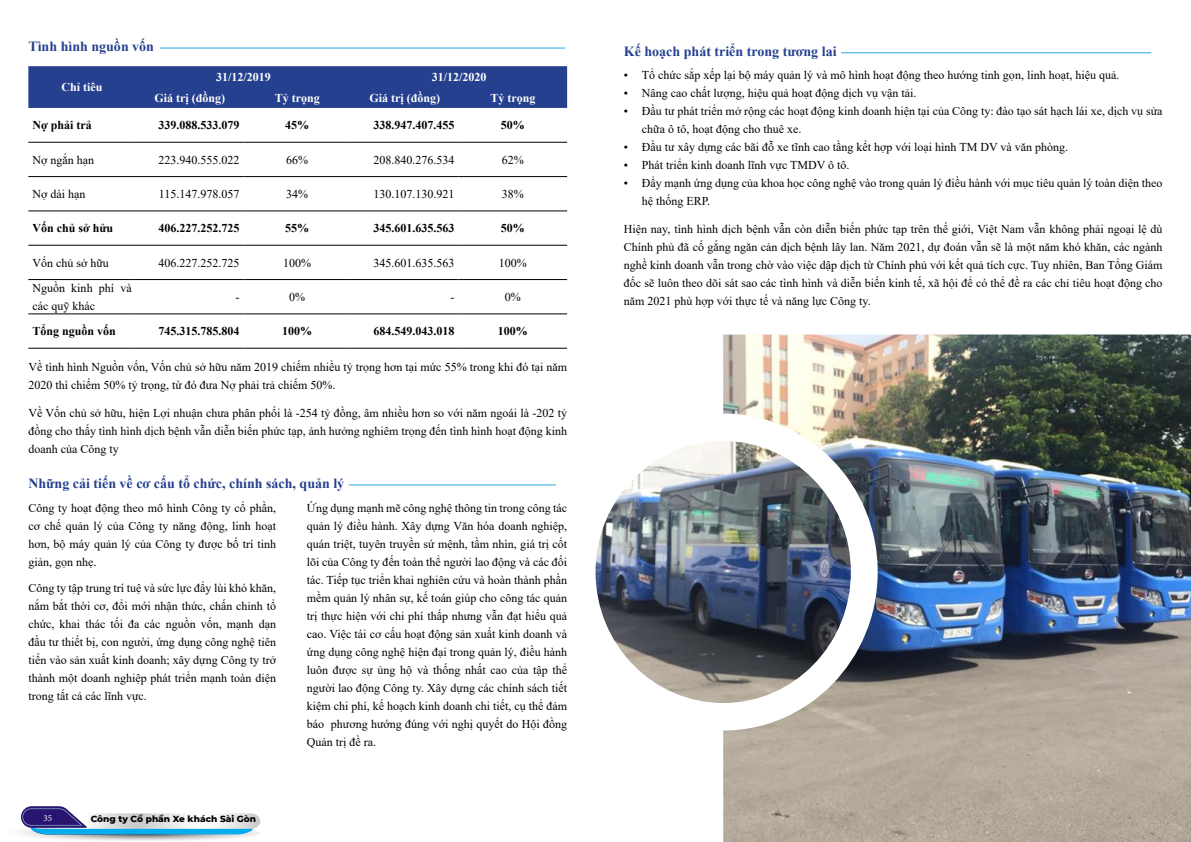
<style>
.page{position:relative;width:1191px;height:842px;background:#fff}
.page>*{position:absolute;margin:0;border:0;box-sizing:border-box;transform-origin:0 0}
.t1{font:700 14px "Times New Roman";color:#25408f}
.t2{font:12px/18px "Times New Roman";color:#000}
.t3{font:700 12px "Times New Roman";color:#000}
.t4{font:700 12px "Times New Roman";color:#fff}
.t5{font:800 9px "Montserrat";color:#000}
.t6{font:9px "Minion Pro";color:#fff}
</style>
<div class="page">
<img style="left:23px;top:834px;width:235px;height:7px">
<svg style="left:21px;top:806px;width:239px;height:28px"></svg>
<hr style="left:160px;top:48px;width:405px;height:1px;background:#26abe0">
<hr style="left:349px;top:484px;width:207px;height:1px;background:#26abe0">
<hr style="left:841px;top:52px;width:310px;height:1px;background:#26abe0">
<div style="left:28px;top:66px;width:539px;height:42px;background:#25408f"></div>
<hr style="left:28px;top:142px;width:108px;height:1px;background:#000">
<hr style="left:136px;top:142px;width:107px;height:1px;background:#000">
<hr style="left:243px;top:142px;width:108px;height:1px;background:#000">
<hr style="left:351px;top:142px;width:107px;height:1px;background:#000">
<hr style="left:458px;top:142px;width:109px;height:1px;background:#000">
<hr style="left:28px;top:176px;width:108px;height:1px;background:#000">
<hr style="left:136px;top:176px;width:107px;height:1px;background:#000">
<hr style="left:243px;top:176px;width:108px;height:1px;background:#000">
<hr style="left:351px;top:176px;width:107px;height:1px;background:#000">
<hr style="left:458px;top:176px;width:109px;height:1px;background:#000">
<hr style="left:28px;top:210px;width:108px;height:1px;background:#000">
<hr style="left:136px;top:210px;width:107px;height:1px;background:#000">
<hr style="left:243px;top:210px;width:108px;height:1px;background:#000">
<hr style="left:351px;top:210px;width:107px;height:1px;background:#000">
<hr style="left:458px;top:210px;width:109px;height:1px;background:#000">
<hr style="left:28px;top:245px;width:108px;height:1px;background:#000">
<hr style="left:136px;top:245px;width:107px;height:1px;background:#000">
<hr style="left:243px;top:245px;width:108px;height:1px;background:#000">
<hr style="left:351px;top:245px;width:107px;height:1px;background:#000">
<hr style="left:458px;top:245px;width:109px;height:1px;background:#000">
<hr style="left:28px;top:279px;width:108px;height:1px;background:#000">
<hr style="left:136px;top:279px;width:107px;height:1px;background:#000">
<hr style="left:243px;top:279px;width:108px;height:1px;background:#000">
<hr style="left:351px;top:279px;width:107px;height:1px;background:#000">
<hr style="left:458px;top:279px;width:109px;height:1px;background:#000">
<hr style="left:28px;top:313px;width:108px;height:1px;background:#000">
<hr style="left:136px;top:313px;width:107px;height:1px;background:#000">
<hr style="left:243px;top:313px;width:108px;height:1px;background:#000">
<hr style="left:351px;top:313px;width:107px;height:1px;background:#000">
<hr style="left:458px;top:313px;width:109px;height:1px;background:#000">
<hr style="left:28px;top:348px;width:108px;height:1px;background:#000">
<hr style="left:136px;top:348px;width:107px;height:1px;background:#000">
<hr style="left:243px;top:348px;width:108px;height:1px;background:#000">
<hr style="left:351px;top:348px;width:107px;height:1px;background:#000">
<hr style="left:458px;top:348px;width:109px;height:1px;background:#000">
<img style="left:595px;top:334px;width:596px;height:508px">
<p class="t1" style="left:28px;top:37px;width:127px">Tình hình nguồn vốn</p>
<p class="t4" style="left:62px;top:78px;width:43px">Chỉ tiêu</p>
<p class="t4" style="left:216px;top:69px;width:56px">31/12/2019</p>
<p class="t4" style="left:432px;top:69px;width:56px">31/12/2020</p>
<p class="t4" style="left:154px;top:89px;width:72px">Giá trị (đồng)</p>
<p class="t4" style="left:275px;top:89px;width:46px">Tỷ trọng</p>
<p class="t4" style="left:369px;top:89px;width:72px">Giá trị (đồng)</p>
<p class="t4" style="left:490px;top:89px;width:46px">Tỷ trọng</p>
<p class="t3" style="left:32px;top:116px;width:61px">Nợ phải trả</p>
<p class="t3" style="left:158px;top:116px;width:82px">339.088.533.079</p>
<p class="t3" style="left:285px;top:116px;width:25px">45%</p>
<p class="t3" style="left:373px;top:116px;width:82px">338.947.407.455</p>
<p class="t3" style="left:501px;top:116px;width:25px">50%</p>
<p class="t2" style="left:32px;top:150px;width:63px">Nợ ngắn hạn</p>
<p class="t2" style="left:158px;top:150px;width:82px">223.940.555.022</p>
<p class="t2" style="left:286px;top:150px;width:23px">66%</p>
<p class="t2" style="left:373px;top:150px;width:82px">208.840.276.534</p>
<p class="t2" style="left:502px;top:150px;width:23px">62%</p>
<p class="t2" style="left:32px;top:184px;width:55px">Nợ dài hạn</p>
<p class="t2" style="left:159px;top:184px;width:82px">115.147.978.057</p>
<p class="t2" style="left:286px;top:184px;width:23px">34%</p>
<p class="t2" style="left:373px;top:184px;width:82px">130.107.130.921</p>
<p class="t2" style="left:502px;top:184px;width:23px">38%</p>
<p class="t3" style="left:32px;top:219px;width:82px">Vốn chủ sở hửu</p>
<p class="t3" style="left:158px;top:219px;width:82px">406.227.252.725</p>
<p class="t3" style="left:285px;top:219px;width:25px">55%</p>
<p class="t3" style="left:373px;top:219px;width:82px">345.601.635.563</p>
<p class="t3" style="left:501px;top:219px;width:25px">50%</p>
<p class="t2" style="left:32px;top:253px;width:78px">Vốn chủ sở hữu</p>
<p class="t2" style="left:158px;top:253px;width:82px">406.227.252.725</p>
<p class="t2" style="left:283px;top:253px;width:29px">100%</p>
<p class="t2" style="left:373px;top:253px;width:82px">345.601.635.563</p>
<p class="t2" style="left:499px;top:253px;width:29px">100%</p>
<p class="t2" style="left:32px;top:278px;width:101px">Nguồn kinh phí và các quỹ khác</p>
<p class="t2" style="left:235px;top:287px;width:5px">-</p>
<p class="t2" style="left:289px;top:287px;width:17px">0%</p>
<p class="t2" style="left:450px;top:287px;width:5px">-</p>
<p class="t2" style="left:505px;top:287px;width:17px">0%</p>
<p class="t3" style="left:32px;top:322px;width:85px">Tổng nguồn vốn</p>
<p class="t3" style="left:158px;top:322px;width:82px">745.315.785.804</p>
<p class="t3" style="left:282px;top:322px;width:31px">100%</p>
<p class="t3" style="left:373px;top:322px;width:82px">684.549.043.018</p>
<p class="t3" style="left:498px;top:322px;width:31px">100%</p>
<p class="t2" style="left:28px;top:358px;width:540px">Về tình hình Nguồn vốn, Vốn chủ sở hữu năm 2019 chiếm nhiều tỷ trọng hơn tại mức 55% trong khi đó tại năm<br>2020 thì chiếm 50% tỷ trọng, từ đó đưa Nợ phải trả chiếm 50%.</p>
<p class="t2" style="left:28px;top:403px;width:540px;text-align:justify">Về Vốn chủ sở hữu, hiện Lợi nhuận chưa phân phối là -254 tỷ đồng, âm nhiều hơn so với năm ngoái là -202 tỷ đồng cho thấy tình hình dịch bệnh vẫn diễn biến phức tạp, ảnh hưởng nghiêm trọng đến tình hình hoạt động kinh doanh của Công ty</p>
<p class="t1" style="left:28px;top:473px;width:317px">Những cải tiến về cơ cấu tổ chức, chính sách, quản lý</p>
<p class="t2" style="left:28px;top:499px;width:249px;text-align:justify">Công ty hoạt động theo mô hình Công ty cổ phần, cơ chế quản lý của Công ty năng động, linh hoạt hơn, bộ máy quản lý của Công ty được bố trí tinh giản, gọn nhẹ.</p>
<p class="t2" style="left:307px;top:499px;width:262px">Ứng dụng mạnh mẽ công nghệ thông tin trong công tác quản lý điều hành. Xây dựng Văn hóa doanh nghiệp, quán triệt, tuyên truyền sứ mệnh, tầm nhìn, giá trị cốt lõi của Công ty đến toàn thể người lao động và các đối tác. Tiếp tục triển khai nghiên cứu và hoàn thành phần mềm quản lý nhân sự, kế toán giúp cho công tác quản trị thực hiện với chi phí thấp nhưng vẫn đạt hiểu quả cao. Việc tái cơ cấu hoạt động sản xuất kinh doanh và ứng dụng công nghệ hiện đại trong quản lý, điều hành luôn được sự ủng hộ và thống nhất cao của tập thể người lao động Công ty. Xây dựng các chính sách tiết kiệm chi phí, kế hoạch kinh doanh chi tiết, cụ thể đảm báo phương hướng đúng với nghị quyết do Hội đồng Quản trị đề ra.</p>
<p class="t2" style="left:28px;top:578px;width:249px;text-align:justify">Công ty tập trung trí tuệ và sức lực đẩy lùi khó khăn, nắm bắt thời cơ, đổi mới nhận thức, chấn chỉnh tổ chức, khai thác tối đa các nguồn vốn, mạnh dạn đầu tư thiết bị, con người, ứng dụng công nghệ tiên tiến vào sản xuất kinh doanh; xây dựng Công ty trở thành một doanh nghiệp phát triển mạnh toàn diện trong tất cả các lĩnh vực.</p>
<p class="t6" style="left:43px;top:812px;width:10px">35</p>
<p class="t5" style="left:91px;top:812px;width:167px">Công ty Cổ phần Xe khách Sài Gòn</p>
<p class="t1" style="left:624px;top:41px;width:214px">Kế hoạch phát triển trong tương lai</p>
<p class="t2" style="left:624px;top:66px;width:497px">• Tổ chức sắp xếp lại bộ máy quản lý và mô hình hoạt động theo hướng tinh gọn, linh hoạt, hiệu quả.</p>
<p class="t2" style="left:624px;top:84px;width:294px">• Nâng cao chất lượng, hiệu quả hoạt động dịch vụ vận tải.</p>
<p class="t2" style="left:642px;top:102px;width:522px;text-indent:-18px">• Đầu tư phát triển mở rộng các hoạt động kinh doanh hiện tại của Công ty: đào tạo sát hạch lái xe, dịch vụ sửa chữa ô tô, hoạt động cho thuê xe.</p>
<p class="t2" style="left:624px;top:138px;width:446px">• Đầu tư xây dựng các bãi đỗ xe tĩnh cao tầng kết hợp với loại hình TM DV và văn phòng.</p>
<p class="t2" style="left:624px;top:156px;width:227px">• Phát triển kinh doanh lĩnh vực TMDV ô tô.</p>
<p class="t2" style="left:642px;top:174px;width:522px;text-indent:-18px">• Đẩy mạnh ứng dụng của khoa học công nghệ vào trong quản lý điều hành với mục tiêu quản lý toàn diện theo hệ thống ERP.</p>
<p class="t2" style="left:624px;top:220px;width:540px;text-align:justify">Hiện nay, tình hình dịch bệnh vẫn còn diễn biến phức tạp trên thế giới, Việt Nam vẫn không phải ngoại lệ dù Chính phủ đã cố gắng ngăn cản dịch bệnh lây lan. Năm 2021, dự đoán vẫn sẽ là một năm khó khăn, các ngành nghề kinh doanh vẫn trong chờ vào việc dập dịch từ Chính phủ với kết quả tích cực. Tuy nhiên, Ban Tổng Giám đốc sẽ luôn theo dõi sát sao các tình hình và diễn biến kinh tế, xã hội để có thể đề ra các chỉ tiêu hoạt động cho năm 2021 phù hợp với thực tế và năng lực Công ty.</p>
</div>
